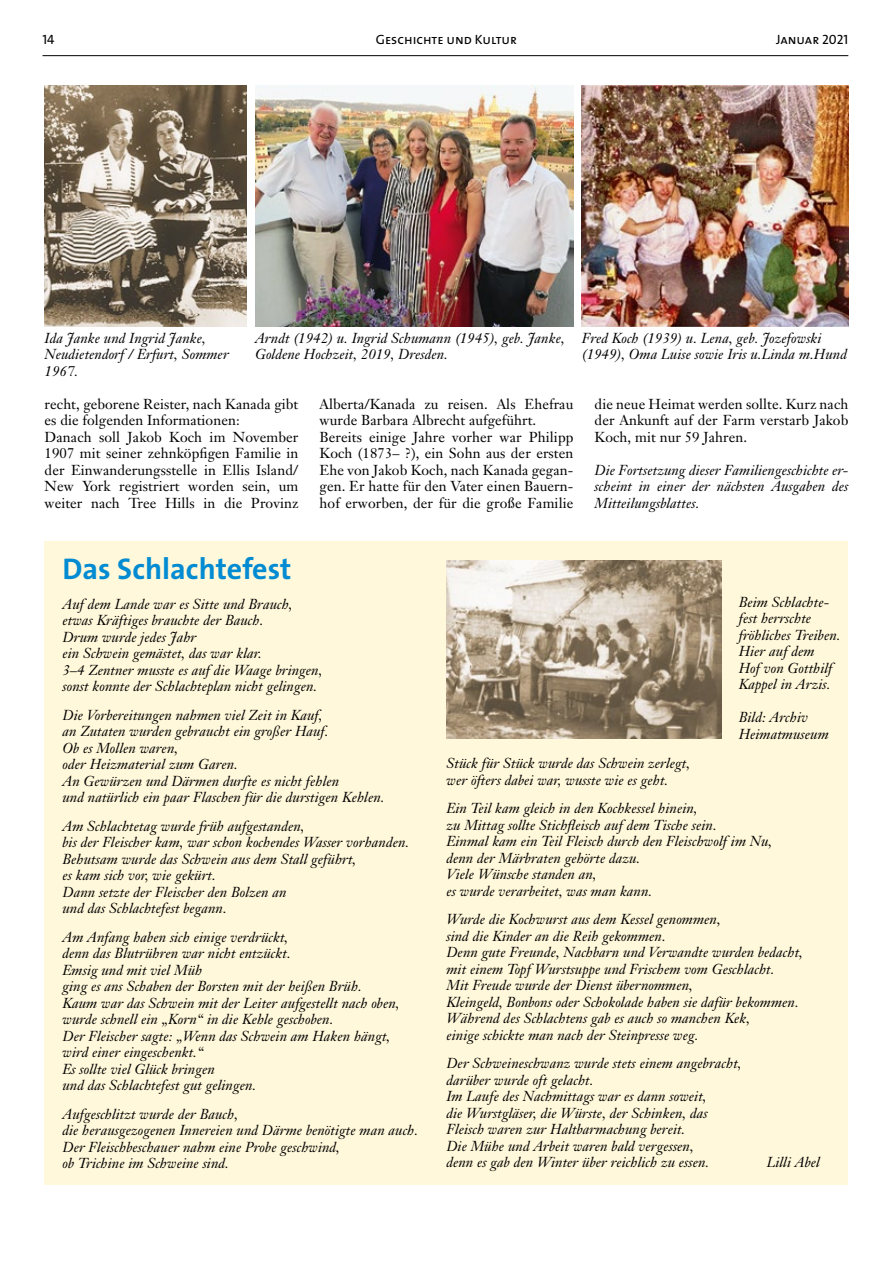
<style>
.page{position:relative;width:893px;height:1263px;background:#fff}
.page>*{position:absolute;margin:0;border:0;box-sizing:border-box;transform-origin:0 0}
.t1{font:700 30px "The Sans";color:#008bd2}
.t2{font:italic 14.25px/16.5px "Janson Text";letter-spacing:.005em;color:#000}
.t3{font:14.25px/16.5px "Janson Text";letter-spacing:.005em;color:#000}
.t4{font:13.5px "The Sans Caps";color:#000}
</style>
<div class="page">
<hr style="left:43px;top:55px;width:805px;height:1px;background:#000">
<img style="left:45px;top:85px;width:202px;height:241px">
<img style="left:255px;top:85px;width:318px;height:241px">
<img style="left:582px;top:85px;width:266px;height:241px">
<div style="left:45px;top:541px;width:803px;height:643px;background:#fff8da"></div>
<img style="left:446px;top:561px;width:275px;height:178px">
<p class="t4" style="left:43px;top:28px;width:14px">14</p>
<p class="t4" style="left:376px;top:28px;width:143px">Geschichte und Kultur</p>
<p class="t4" style="left:776px;top:28px;width:74px">Januar 2021</p>
<p class="t2" style="left:45px;top:330px;width:186px">Ida Janke und Ingrid Janke,<br>Neudietendorf / Erfurt, Sommer<br>1967.</p>
<p class="t2" style="left:255px;top:330px;width:311px">Arndt (1942) u. Ingrid Schumann (1945), geb. Janke,<br>Goldene Hochzeit, 2019, Dresden.</p>
<p class="t2" style="left:582px;top:330px;width:267px">Fred Koch (1939) u. Lena, geb. Jozefowski (1949), Oma Luise sowie Iris u.Linda m.Hund</p>
<p class="t3" style="left:320px;top:395px;width:255px">Alberta/Kanada zu reisen. Als Ehefrau wurde Barbara Albrecht aufgeführt.<br>Bereits einige Jahre vorher war Philipp Koch (1873– ?), ein Sohn aus der ersten Ehe von Jakob Koch, nach Kanada gegan&shy;gen. Er hatte für den Vater einen Bauern&shy;hof erworben, der für die große Familie</p>
<p class="t3" style="left:595px;top:395px;width:255px;text-align:justify">die neue Heimat werden sollte. Kurz nach der Ankunft auf der Farm verstarb Jakob Koch, mit nur 59 Jahren.</p>
<p class="t3" style="left:45px;top:395px;width:255px">recht, geborene Reister, nach Kanada gibt es die folgenden Informationen:<br>Danach soll Jakob Koch im November 1907 mit seiner zehnköpfigen Familie in der Einwanderungsstelle in Ellis Island/ New York registriert worden sein, um weiter nach Tree Hills in die Provinz</p>
<p class="t2" style="left:595px;top:462px;width:255px;text-align:justify">Die Fortsetzung dieser Familiengeschichte er&shy;scheint in einer der nächsten Ausgaben des Mitteilungsblattes.</p>
<h1 class="t1" style="left:63px;top:544px;width:230px">Das Schlachtefest</h1>
<p class="t2" style="left:63px;top:596px;width:261px">Auf dem Lande war es Sitte und Brauch, etwas Kräftiges brauchte der Bauch.<br>Drum wurde jedes Jahr<br>ein Schwein gemästet, das war klar.<br>3–4 Zentner musste es auf die Waage bringen, sonst konnte der Schlachteplan nicht gelingen.</p>
<p class="t2" style="left:63px;top:707px;width:323px">Die Vorbereitungen nahmen viel Zeit in Kauf,<br>an Zutaten wurden gebraucht ein großer Hauf.<br>Ob es Mollen waren,<br>oder Heizmaterial zum Garen.<br>An Gewürzen und Därmen durfte es nicht fehlen<br>und natürlich ein paar Flaschen für die durstigen Kehlen.</p>
<p class="t2" style="left:63px;top:818px;width:348px">Am Schlachtetag wurde früh aufgestanden,<br>bis der Fleischer kam, war schon kochendes Wasser vorhanden.<br>Behutsam wurde das Schwein aus dem Stall geführt,<br>es kam sich vor, wie gekürt.<br>Dann setzte der Fleischer den Bolzen an<br>und das Schlachtefest begann.</p>
<p class="t2" style="left:63px;top:929px;width:339px">Am Anfang haben sich einige verdrückt,<br>denn das Blutrühren war nicht entzückt.<br>Emsig und mit viel Müh<br>ging es ans Schaben der Borsten mit der heißen Brüh.<br>Kaum war das Schwein mit der Leiter aufgestellt nach oben, wurde schnell ein „Korn“ in die Kehle geschoben.<br>Der Fleischer sagte: „Wenn das Schwein am Haken hängt, wird einer eingeschenkt.“<br>Es sollte viel Glück bringen<br>und das Schlachtefest gut gelingen.</p>
<p class="t2" style="left:63px;top:1106px;width:357px">Aufgeschlitzt wurde der Bauch,<br>die herausgezogenen Innereien und Därme benötigte man auch.<br>Der Fleischbeschauer nahm eine Probe geschwind,<br>ob Trichine im Schweine sind.</p>
<p class="t2" style="left:739px;top:594px;width:103px">Beim Schlachte&shy;fest herrschte fröhliches Treiben.<br>Hier auf dem<br>Hof von Gotthilf<br>Kappel in Arzis.</p>
<p class="t2" style="left:739px;top:709px;width:91px">Bild: Archiv<br>Heimatmuseum</p>
<p class="t2" style="left:446px;top:755px;width:245px">Stück für Stück wurde das Schwein zerlegt, wer öfters dabei war, wusste wie es geht.</p>
<p class="t2" style="left:446px;top:800px;width:327px">Ein Teil kam gleich in den Kochkessel hinein,<br>zu Mittag sollte Stichfleisch auf dem Tische sein.<br>Einmal kam ein Teil Fleisch durch den Fleischwolf im Nu, denn der Märbraten gehörte dazu.<br>Viele Wünsche standen an,<br>es wurde verarbeitet, was man kann.</p>
<p class="t2" style="left:446px;top:911px;width:358px">Wurde die Kochwurst aus dem Kessel genommen,<br>sind die Kinder an die Reih gekommen.<br>Denn gute Freunde, Nachbarn und Verwandte wurden bedacht, mit einem Topf Wurstsuppe und Frischem vom Geschlacht.<br>Mit Freude wurde der Dienst übernommen,<br>Kleingeld, Bonbons oder Schokolade haben sie dafür bekommen.<br>Während des Schlachtens gab es auch so manchen Kek,<br>einige schickte man nach der Steinpresse weg.</p>
<p class="t2" style="left:446px;top:1055px;width:297px">Der Schweineschwanz wurde stets einem angebracht, darüber wurde oft gelacht.<br>Im Laufe des Nachmittags war es dann soweit,<br>die Wurstgläser, die Würste, der Schinken, das Fleisch waren zur Haltbarmachung bereit.<br>Die Mühe und Arbeit waren bald vergessen,<br>denn es gab den Winter über reichlich zu essen.</p>
<p class="t2" style="left:767px;top:1154px;width:55px">Lilli Abel</p>
</div>
